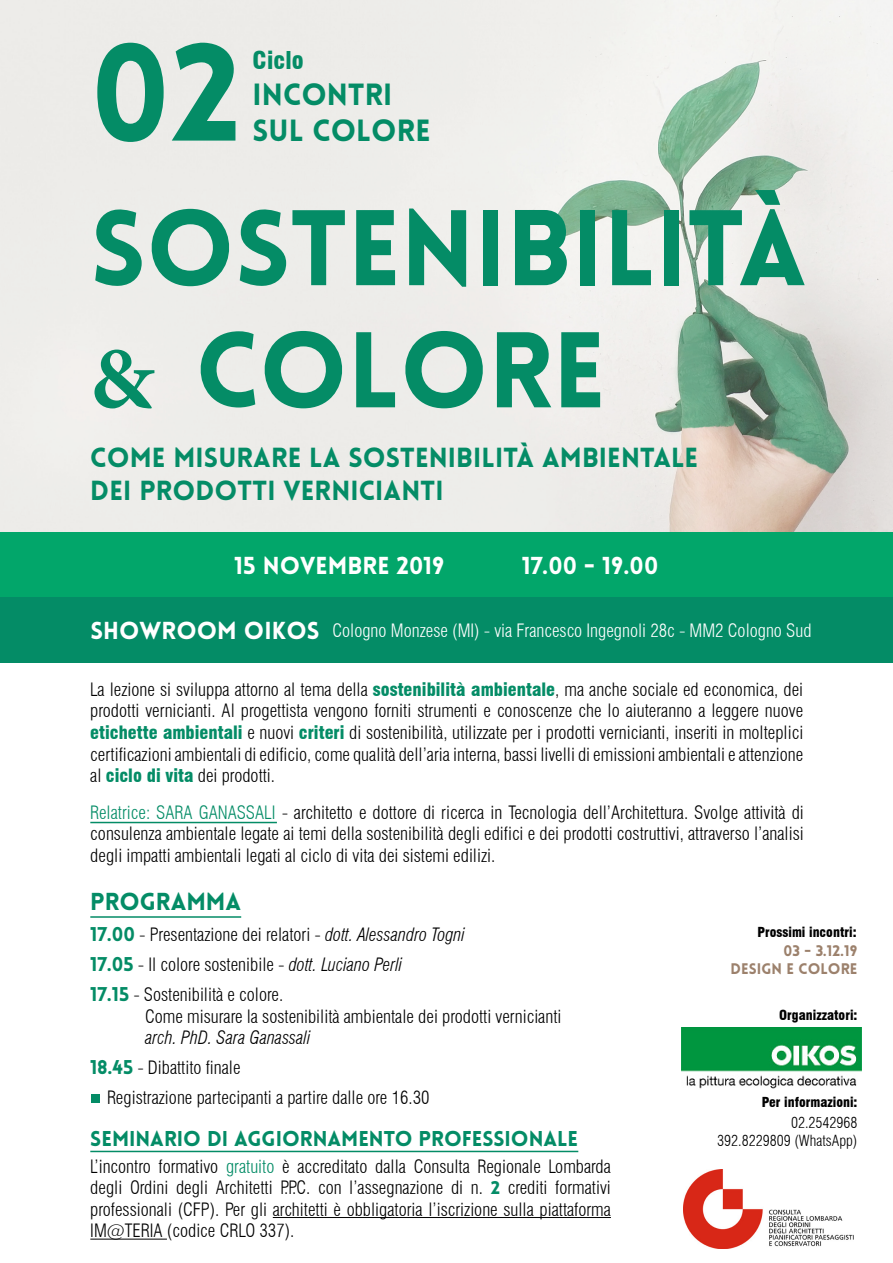
<style>
.page{position:relative;width:893px;height:1263px;background:#fff}
.page>*{position:absolute;margin:0;border:0;box-sizing:border-box;transform-origin:0 0}
.t1{font:900 135px "Lovelo";color:#048c66}
.t2{font:900 105px/122.1px "Lovelo";color:#048c66}
.t3{font:700 87px "Minion Pro";color:#048c66}
.t4{font:900 30px/36px "Lovelo";letter-spacing:.005em;color:#048c66}
.t5{font:900 27px/32.4px "Lovelo";letter-spacing:.005em;color:#048c66}
.t6{font:900 24px "Lovelo";letter-spacing:.005em;color:#fff}
.t7{font:900 24px "Lovelo";color:#048c66}
.t8{font:900 condensed 24px "Swiss 721 BT";letter-spacing:.005em;color:#048c66}
.t9{font:900 21px "Lovelo";color:#048c66}
.t10{font:300 condensed 18px/21.6px "Swiss 721 BT";color:#000;text-align:justify}
.t11{font:300 condensed 18px "Swiss 721 BT";color:#fff}
.t12{font:italic 300 condensed 18px/30px "Swiss 721 BT";color:#000}
.t13{font:300 condensed 18px "Swiss 721 BT";color:#048c66}
.t14{font:300 condensed 15px/18px "Swiss 721 BT";color:#000;text-align:right}
.t15{font:900 15px/18px "Lovelo";letter-spacing:.005em;color:#9c816c;text-align:right}
.t16{font:900 condensed 13.5px "Swiss 721 BT";color:#000}
.s1{font-family:"Lovelo";font-weight:900;font-stretch:normal;font-size:24px}
.s2{font-weight:900;color:#048c66}
.s3{color:#048c66}
.s4{font-family:"Lovelo";font-weight:900;font-stretch:normal;font-size:19.5px;color:#048c66}
.s5{font-style:italic}
.s6{font-family:"Lovelo";font-weight:900;font-style:normal;font-stretch:normal;font-size:19.5px;color:#048c66}
.s7{font-style:normal}
.s8{font-family:"Lovelo";font-weight:900;font-stretch:normal;color:#048c66}
</style>
<div class="page">
<hr style="left:90px;top:916px;width:151px;height:2px;background:#048c66">
<hr style="left:90px;top:1151px;width:488px;height:1px;background:#048c66">
<hr style="left:90px;top:822px;width:187px;height:1px;background:#048c66">
<img style="left:0;top:0;width:893px;height:533px">
<div style="left:0;top:533px;width:893px;height:65px;background:#02a66a"></div>
<div style="left:0;top:598px;width:893px;height:65px;background:#048c66"></div>
<img style="left:683px;top:1169px;width:170px;height:80px">
<img style="left:681px;top:1027px;width:180px;height:62px">
<hr style="left:273px;top:1217px;width:338px;height:1px;background:#000">
<hr style="left:90px;top:1239px;width:77px;height:1px;background:#000">
<div style="left:92px;top:1094px;width:8px;height:8px;background:#048c66"></div>
<h1 class="t1" style="left:90px;top:9px;width:152px">02</h1>
<h3 class="t8" style="left:253px;top:45px;width:53px">Ciclo</h3>
<h3 class="t4" style="left:253px;top:77px;width:179px">INCONTRI<br>SUL COLORE</h3>
<h2 class="t2" style="left:196px;top:190px;width:613px;text-indent:-105px">SOSTENIBILITÀ<br>COLORE</h2>
<h3 class="t3" style="left:91px;top:318px;width:64px">&amp;</h3>
<h3 class="t5" style="left:90px;top:442px;width:609px">COME MISURARE LA SOSTENIBILITÀ AMBIENTALE<br>DEI PRODOTTI VERNICIANTI</h3>
<h3 class="t6" style="left:234px;top:551px;width:212px">15 NOVEMBRE 2019</h3>
<h3 class="t6" style="left:522px;top:551px;width:138px">17.00 - 19.00</h3>
<p class="t11" style="left:90px;top:620px;width:723px"><span class="s1">SHOWROOM OIKOS</span> Cologno Monzese (MI) - via Francesco Ingegnoli 28c - MM2 Cologno Sud</p>
<p class="t10" style="left:90px;top:678px;width:714px">La lezione si sviluppa attorno al tema della <span class="s2">sostenibilità ambientale</span>, ma anche sociale ed economica, dei prodotti vernicianti. Al progettista vengono forniti strumenti e conoscenze che lo aiuteranno a leggere nuove <span class="s2">etichette ambientali</span> e nuovi <span class="s2">criteri</span> di sostenibilità, utilizzate per i prodotti vernicianti, inseriti in molteplici certificazioni ambientali di edificio, come qualità dell’aria interna, bassi livelli di emissioni ambientali e attenzione al <span class="s2">ciclo di vita</span> dei prodotti.</p>
<p class="t13" style="left:90px;top:801px;width:86px">Relatrice: Sara</p>
<p class="t13" style="left:199px;top:801px;width:39px">Ganassal</p>
<p class="t10" style="left:90px;top:801px;width:715px;text-indent:182px"><span class="s3">i</span> - architetto e dottore di ricerca in Tecnologia dell’Architettura. Svolge attività di consulenza ambientale legate ai temi della sostenibilità degli edifici e dei prodotti costruttivi, attraverso l’analisi degli impatti ambientali legati al ciclo di vita dei sistemi edilizi.</p>
<h3 class="t7" style="left:90px;top:886px;width:152px">PROGRAMMA</h3>
<p class="t10" style="left:90px;top:920px;width:376px;line-height:30px;text-align:left"><span class="s4">17.00</span> - Presentazione dei relatori - <span class="s5">dott. Alessandro Togni<br></span><span class="s4">17.05</span> - Il colore sostenibile - <span class="s5">dott. Luciano Perli<br></span><span class="s4">17.15</span> - Sostenibilità e colore.</p>
<p class="t10" style="left:145px;top:1005px;width:418px">Come misurare la sostenibilità ambientale dei prodotti vernicianti</p>
<p class="t12" style="left:90px;top:1023px;width:222px;text-indent:55px">arch. PhD. Sara Ganassali<br><span class="s6">18.45</span> <span class="s7">- Dibattito finale</span></p>
<p class="t10" style="left:107px;top:1087px;width:324px">Registrazione partecipanti a partire dalle ore 16.30</p>
<p class="t9" style="left:90px;top:1125px;width:489px">SEMINARIO DI AGGIORNAMENTO PROFESSIONALE</p>
<p class="t10" style="left:90px;top:1155px;width:522px">L’incontro formativo <span class="s3">gratuito</span> è accreditato dalla Consulta Regionale Lombarda degli Ordini degli Architetti P.P.C. con l’assegnazione di n. <span class="s8">2</span> crediti formativi professionali (CFP). Per gli architetti è obbligatoria l’iscrizione sulla piattaforma IM@TERIA (codice CRLO 337).</p>
<p class="t16" style="left:757px;top:924px;width:101px">Prossimi incontri:</p>
<p class="t15" style="left:730px;top:942px;width:128px">03 - 3.12.19<br>DESIGN E COLORE</p>
<p class="t16" style="left:779px;top:1006px;width:80px">Organizzatori:</p>
<p class="t16" style="left:762px;top:1094px;width:97px">Per informazioni:</p>
<p class="t14" style="left:717px;top:1114px;width:142px">02.2542968<br>392.8229809 (WhatsApp)</p>
</div>
